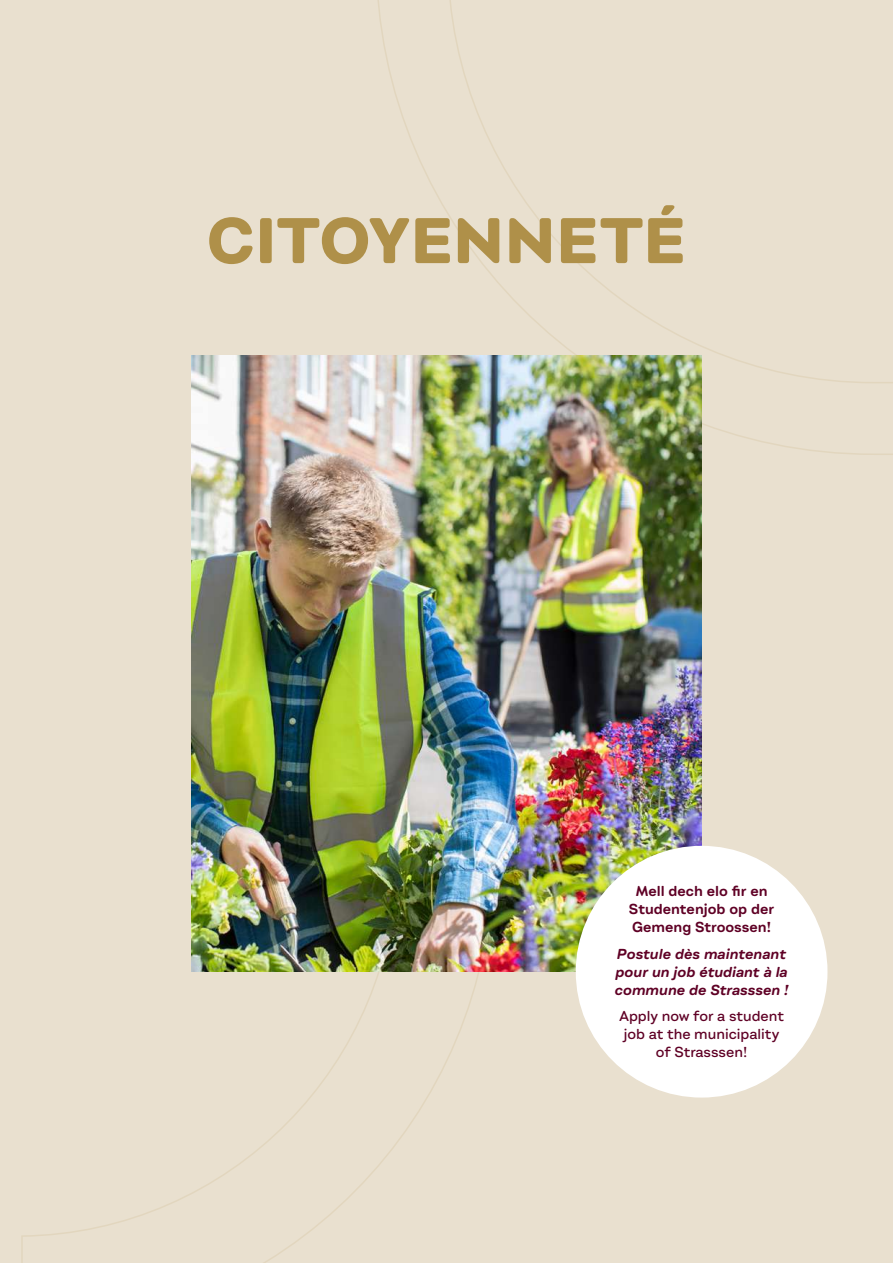
<style>
.page{position:relative;width:893px;height:1263px;background:#e9e0cf}
.page>*{position:absolute;margin:0;border:0;box-sizing:border-box;transform-origin:0 0}
.t1{font:800 60px "Montreux GS";letter-spacing:.01em;color:#af9049}
.t2{font:italic 700 13.5px/18px "Montreux GS";color:#5f0025}
.t3{font:13.5px/18px "Montreux GS Dm Bd";color:#5f0025;text-align:center}
.t4{font:700 13.5px/18px "Montreux GS";color:#5f0025;text-align:center}
</style>
<div class="page">
<svg style="left:378px;top:0;width:515px;height:455px"></svg>
<svg style="left:21px;top:972px;width:458px;height:291px"></svg>
<img style="left:191px;top:355px;width:511px;height:617px">
<div style="left:576px;top:846px;width:251px;height:251px;background:#fff;border-radius:50%"></div>
<h1 class="t1" style="left:207px;top:201px;width:480px">CITOYENNETÉ</h1>
<p class="t4" style="left:629px;top:883px;width:147px">Mell dech elo fir en<br>Studentenjob op der<br>Gemeng Stroossen!</p>
<p class="t2" style="left:615px;top:945px;width:175px">Postule dès maintenant pour un job étudiant à la commune de Strasssen !</p>
<p class="t3" style="left:619px;top:1008px;width:167px">Apply now for a student job at the municipality of Strasssen!</p>
</div>
